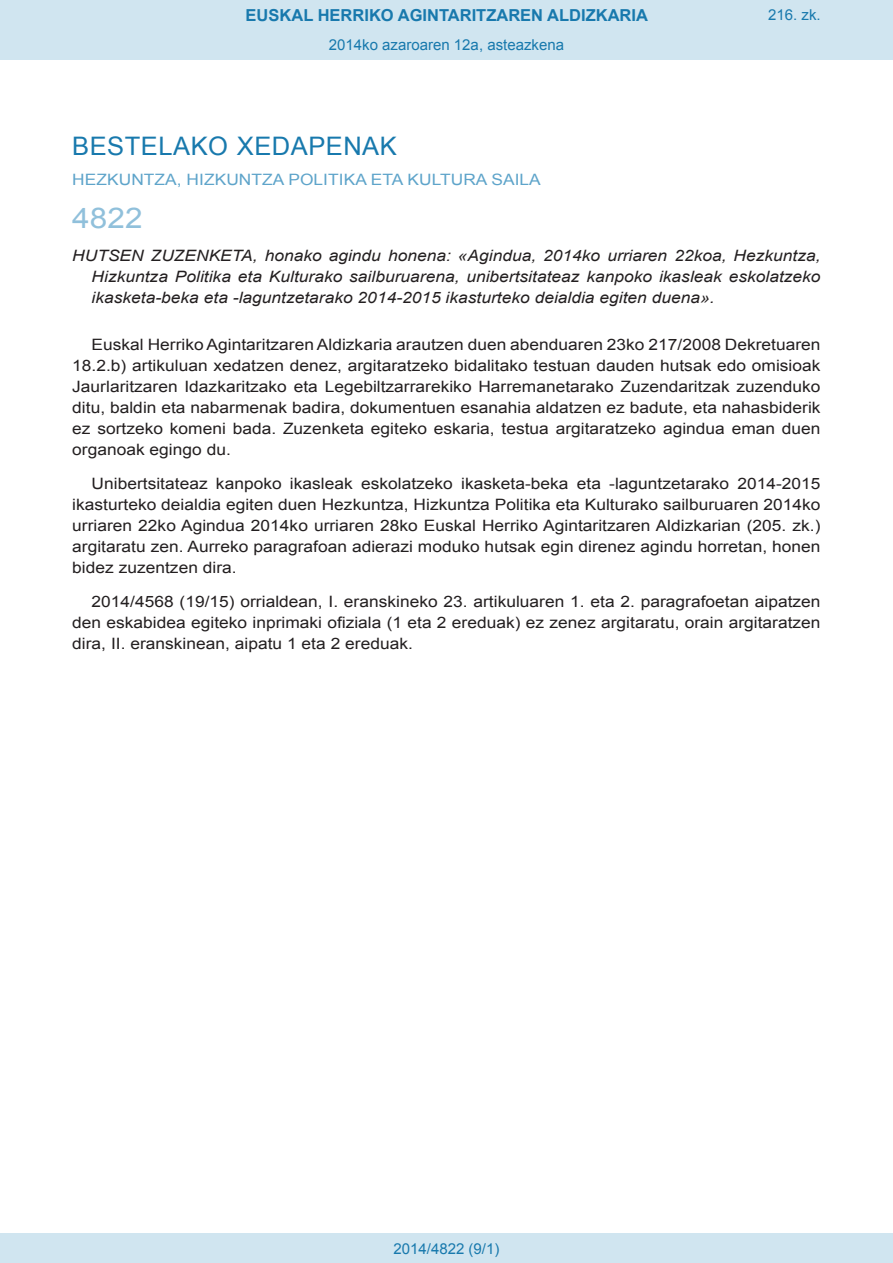
<style>
.page{position:relative;width:893px;height:1263px;background:#fff}
.page>*{position:absolute;margin:0;border:0;box-sizing:border-box;transform-origin:0 0}
.BOPVOrden{font:28.5px "Arial";color:#90c0db;scale:1.11 1}
.BOPVSeccion{font:25.5px "Arial";letter-spacing:.02em;color:#1879ad}
.t1{font:700 16.5px "Arial";color:#1879ad}
.BOPVDetalle{font:15.6px/21px "Arial";color:#231f20;text-align:justify;scale:1.11 1}
.BOPVTitulo{font:italic 15.6px/21px "Arial";color:#231f20;text-align:justify;scale:1.11 1}
.BOPVOrganismo{font:15.6px "Arial";letter-spacing:.005em;color:#5ea4ca;scale:1.11 1}
.Paginacion_Centro{font:15px "Arial";color:#1879ad}
</style>
<div class="page">
<div style="left:0;top:0;width:893px;height:60px;background:#d0e5f0"></div>
<div style="left:0;top:1233px;width:893px;height:30px;background:#d0e5f0"></div>
<p class="t1" style="left:246px;top:4px;width:404px">EUSKAL HERRIKO AGINTARITZAREN ALDIZKARIA</p>
<p class="Paginacion_Centro" style="left:329px;top:35px;width:237px">2014ko azaroaren 12a, asteazkena</p>
<p class="Paginacion_Centro" style="left:768px;top:5px;width:54px">216. zk.</p>
<p class="BOPVSeccion" style="left:72px;top:129px;width:326px">BESTELAKO XEDAPENAK</p>
<p class="BOPVOrganismo" style="left:72px;top:169px;width:424px">HEZKUNTZA, HIZKUNTZA POLITIKA ETA KULTURA SAILA</p>
<p class="BOPVOrden" style="left:72px;top:199px;width:65px">4822</p>
<p class="BOPVTitulo" style="left:92px;top:246px;width:658px;text-indent:-19px">HUTSEN ZUZENKETA, honako agindu honena: «Agindua, 2014ko urriaren 22koa, Hezkuntza, Hizkuntza Politika eta Kulturako sailburuarena, unibertsitateaz kanpoko ikasleak eskolatzeko ikasketa-beka eta -laguntzetarako 2014-2015 ikasturteko deialdia egiten duena».</p>
<p class="BOPVDetalle" style="left:72px;top:334px;width:676px;text-indent:19px">Euskal Herriko Agintaritzaren Aldizkaria arautzen duen abenduaren 23ko 217/2008 Dekretuaren 18.2.b) artikuluan xedatzen denez, argitaratzeko bidalitako testuan dauden hutsak edo omisioak Jaurlaritzaren Idazkaritzako eta Legebiltzarrarekiko Harremanetarako Zuzendaritzak zuzenduko ditu, baldin eta nabarmenak badira, dokumentuen esanahia aldatzen ez badute, eta nahasbiderik ez sortzeko komeni bada. Zuzenketa egiteko eskaria, testua argitaratzeko agindua eman duen organoak egingo du.</p>
<p class="BOPVDetalle" style="left:72px;top:473px;width:676px;text-indent:19px">Unibertsitateaz kanpoko ikasleak eskolatzeko ikasketa-beka eta -laguntzetarako 2014-2015 ikasturteko deialdia egiten duen Hezkuntza, Hizkuntza Politika eta Kulturako sailburuaren 2014ko urriaren 22ko Agindua 2014ko urriaren 28ko Euskal Herriko Agintaritzaren Aldizkarian (205. zk.) argitaratu zen. Aurreko paragrafoan adierazi moduko hutsak egin direnez agindu horretan, honen bidez zuzentzen dira.</p>
<p class="BOPVDetalle" style="left:72px;top:591px;width:676px;text-indent:19px">2014/4568 (19/15) orrialdean, I. eranskineko 23. artikuluaren 1. eta 2. paragrafoetan aipatzen den eskabidea egiteko inprimaki ofiziala (1 eta 2 ereduak) ez zenez argitaratu, orain argitaratzen dira, II. eranskinean, aipatu 1 eta 2 ereduak.</p>
<p class="Paginacion_Centro" style="left:393px;top:1238px;width:107px">2014/4822 (9/1)</p>
</div>
